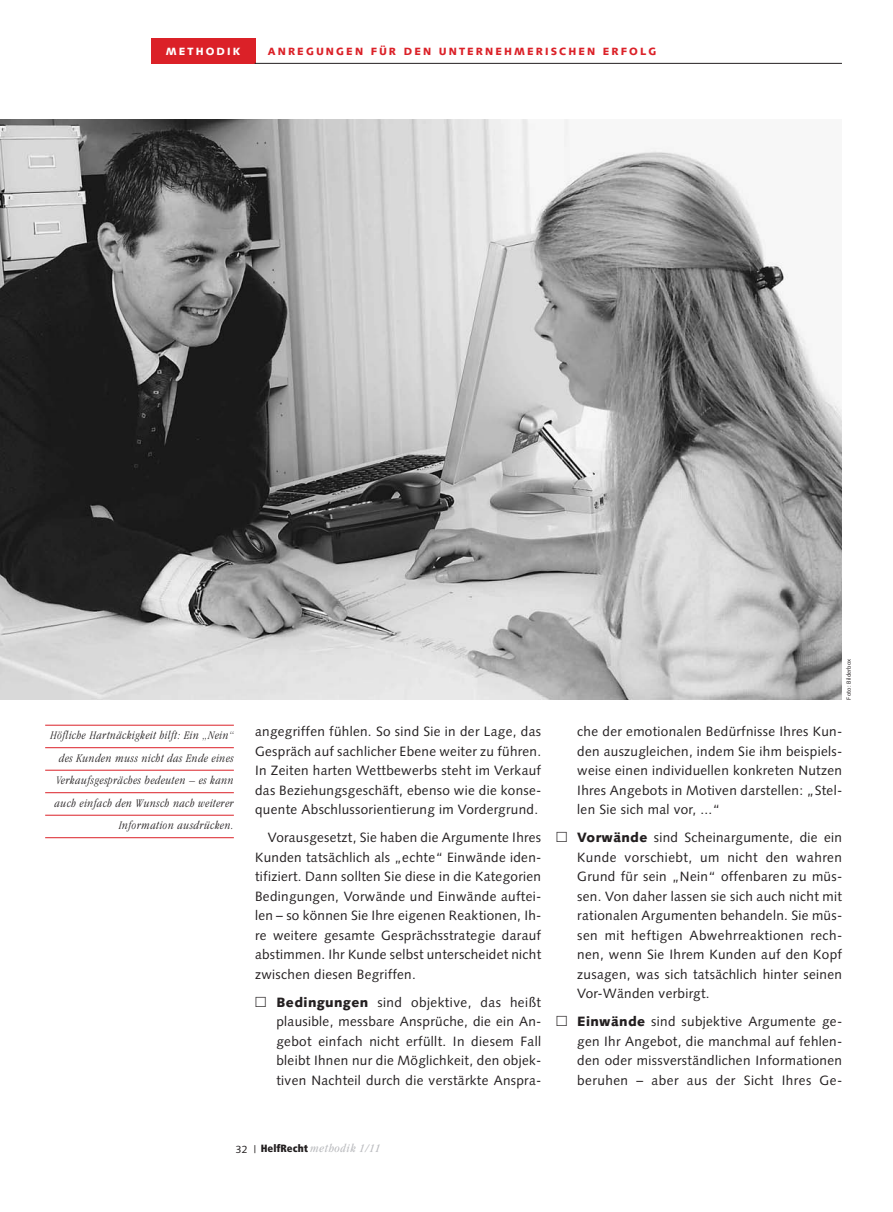
<style>
.page{position:relative;width:893px;height:1212px;background:#fff}
.page>*{position:absolute;margin:0;border:0;box-sizing:border-box;transform-origin:0 0}
.t1{font:13.5px/19.5px "Syntax";letter-spacing:.025em;color:#231f20;text-align:justify}
.t2{font:italic 300 condensed 12px/22.5px "Garamond";letter-spacing:.05em;color:#231f20;text-align:right}
.t3{font:italic condensed 12px "Garamond";letter-spacing:.05em;color:#bcbdc0}
.t4{font:900 10.5px "Syntax";letter-spacing:.2em;color:#db2128}
.t5{font:900 10.5px "Syntax";letter-spacing:.2em;color:#fff}
.t6{font:6px "Syntax";letter-spacing:.025em;color:#231f20}
.s1{font-family:"European Pi Three"}
.s2{font-weight:900}
.s3{font-family:"Syntax";font-style:normal;font-stretch:normal;font-size:10.5px;color:#231f20}
.s4{font-family:"Frutiger";font-weight:900;font-style:normal;font-size:10.5px;color:#231f20}
</style>
<div class="page">
<div style="left:151px;top:38px;width:104px;height:26px;background:#db2128"></div>
<hr style="left:255px;top:63px;width:587px;height:1px;background:#231f20">
<hr style="left:45px;top:725px;width:189px;height:1px;background:#db2128">
<hr style="left:45px;top:747px;width:189px;height:1px;background:#db2128">
<hr style="left:45px;top:770px;width:189px;height:1px;background:#db2128">
<hr style="left:45px;top:792px;width:189px;height:1px;background:#db2128">
<hr style="left:45px;top:815px;width:189px;height:1px;background:#db2128">
<hr style="left:45px;top:837px;width:189px;height:1px;background:#db2128">
<img style="left:0;top:119px;width:842px;height:580px">
<p class="t5" style="left:166px;top:47px;width:76px">METHODIK</p>
<p class="t4" style="left:268px;top:47px;width:390px">ANREGUNGEN FÜR DEN UNTERNEHMERISCHEN ERFOLG</p>
<p class="t6" style="left:846px;top:699px;width:42px;rotate:-90deg">Foto: Bilderbox</p>
<p class="t2" style="left:50px;top:725px;width:185px">Höfliche Hartnäckigkeit hilft: Ein „Nein“ des Kunden muss nicht das Ende eines Verkaufsgespräches bedeuten – es kann auch einfach den Wunsch nach weiterer Information ausdrücken.</p>
<p class="t1" style="left:255px;top:723px;width:288px">angegriffen fühlen. So sind Sie in der Lage, das Gespräch auf sachlicher Ebene weiter zu führen.<br>In Zeiten harten Wettbewerbs steht im Verkauf das Beziehungsgeschäft, ebenso wie die konse&shy;quente Abschlussorientierung im Vordergrund.</p>
<p class="t1" style="left:255px;top:829px;width:288px;text-indent:13px">Vorausgesetzt, Sie haben die Argumente Ihres Kunden tatsächlich als „echte“ Einwände iden&shy;tifiziert. Dann sollten Sie diese in die Kategorien Bedingungen, Vorwände und Einwände auftei&shy;len – so können Sie Ihre eigenen Reaktionen, Ih&shy;re weitere gesamte Gesprächsstrategie darauf abstimmen. Ihr Kunde selbst unterscheidet nicht zwischen diesen Begriffen.</p>
<p class="t1" style="left:276px;top:993px;width:267px;text-indent:-21px"><span class="s1">-</span> <span class="s2">Bedingungen</span> sind objektive, das heißt plausible, messbare Ansprüche, die ein An&shy;gebot einfach nicht erfüllt. In diesem Fall bleibt Ihnen nur die Möglichkeit, den objek&shy;tiven Nachteil durch die verstärkte Anspra-</p>
<p class="t1" style="left:577px;top:723px;width:267px">che der emotionalen Bedürfnisse Ihres Kun&shy;den auszugleichen, indem Sie ihm beispiels&shy;weise einen individuellen konkreten Nutzen Ihres Angebots in Motiven darstellen: „Stel&shy;len Sie sich mal vor, ...“</p>
<p class="t1" style="left:577px;top:829px;width:267px;text-indent:-21px"><span class="s1">-</span> <span class="s2">Vorwände</span> sind Scheinargumente, die ein Kunde vorschiebt, um nicht den wahren Grund für sein „Nein“ offenbaren zu müs&shy;sen. Von daher lassen sie sich auch nicht mit rationalen Argumenten behandeln. Sie müs&shy;sen mit heftigen Abwehrreaktionen rech&shy;nen, wenn Sie Ihrem Kunden auf den Kopf zusagen, was sich tatsächlich hinter seinen Vor-Wänden verbirgt.</p>
<p class="t1" style="left:577px;top:1013px;width:267px;text-indent:-21px"><span class="s1">-</span> <span class="s2">Einwände</span> sind subjektive Argumente ge&shy;gen Ihr Angebot, die manchmal auf fehlen&shy;den oder missverständlichen Informationen beruhen – aber aus der Sicht Ihres Ge-</p>
<p class="t3" style="left:236px;top:1144px;width:146px"><span class="s3">32 |</span> <span class="s4">HelfRecht</span> methodik 1/11</p>
</div>
